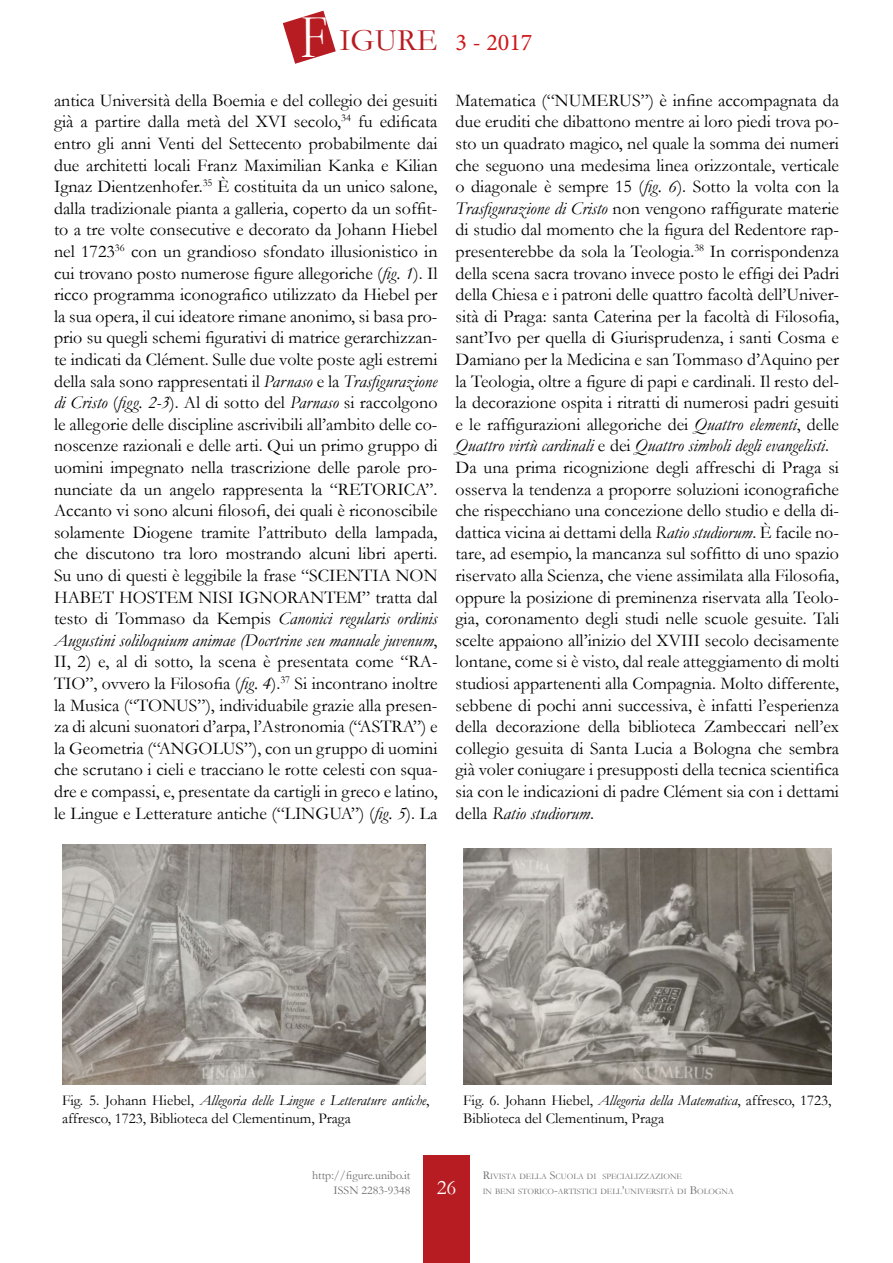
<style>
.page{position:relative;width:893px;height:1263px;background:#fff}
.page>*{position:absolute;margin:0;border:0;box-sizing:border-box;transform-origin:0 0}
.t1{font:24px "Minion Pro";color:#cd1719}
.t2{font:21px "Garamond";color:#fff}
.t3{font:18px/21.6px "Garamond";color:#000;text-align:justify}
.t4{font:15px/18px "Garamond";color:#000}
.t5{font:12px/14.4px "Garamond";color:#6d6d6c;text-align:right}
.t6{font:8.4px "Garamond";color:#6d6d6c}
.s1{font-family:"Garamond";font-size:63.3px;color:#fff}
.s2{font-family:"Garamond";font-size:31.5px;color:#b71c22}
.s3{font-style:italic}
.s4{font-size:12px}
</style>
<div class="page">
<div style="left:423px;top:1155px;width:46px;height:108px;background:#b71c22"></div>
<svg style="left:283px;top:11px;width:53px;height:53px"></svg>
<img style="left:463px;top:848px;width:368px;height:237px">
<img style="left:62px;top:844px;width:364px;height:241px">
<h1 class="t1" style="left:301px;top:27px;width:233px"><span class="s1">F</span> <span class="s2">IGURE</span> 3 - 2017</h1>
<p class="t3" style="left:54px;top:91px;width:385px">antica Università della Boemia e del collegio dei gesuiti già a partire dalla metà del XVI secolo,<sup>34</sup> fu edificata entro gli anni Venti del Settecento probabilmente dai due architetti locali Franz Maximilian Kanka e Kilian Ignaz Dientzenhofer.<sup>35</sup> È costituita da un unico salone, dalla tradizionale pianta a galleria, coperto da un soffit&shy;to a tre volte consecutive e decorato da Johann Hiebel nel 1723<sup>36</sup> con un grandioso sfondato illusionistico in cui trovano posto numerose figure allegoriche (<span class="s3">fig. 1</span>). Il ricco programma iconografico utilizzato da Hiebel per la sua opera, il cui ideatore rimane anonimo, si basa pro&shy;prio su quegli schemi figurativi di matrice gerarchizzan&shy;te indicati da Clément. Sulle due volte poste agli estremi della sala sono rappresentati il <span class="s3">Parnaso</span> e la <span class="s3">Trasfigurazione di Cristo</span> (<span class="s3">figg. 2-3</span>). Al di sotto del <span class="s3">Parnaso</span> si raccolgono le allegorie delle discipline ascrivibili all’ambito delle co&shy;noscenze razionali e delle arti. Qui un primo gruppo di uomini impegnato nella trascrizione delle parole pro&shy;nunciate da un angelo rappresenta la “RETORICA”.<br>Accanto vi sono alcuni filosofi, dei quali è riconoscibile solamente Diogene tramite l’attributo della lampada, che discutono tra loro mostrando alcuni libri aperti.<br>Su uno di questi è leggibile la frase “SCIENTIA NON HABET HOSTEM NISI IGNORANTEM” tratta dal testo di Tommaso da Kempis <span class="s3">Canonici regularis ordinis Augustini soliloquium animae (Docrtrine seu manuale juvenum</span>, II, 2) e, al di sotto, la scena è presentata come “RA-TIO”, ovvero la Filosofia (<span class="s3">fig. 4</span>).<sup>37</sup> Si incontrano inoltre la Musica (“TONUS”), individuabile grazie alla presen&shy;za di alcuni suonatori d’arpa, l’Astronomia (“ASTRA”) e la Geometria (“ANGOLUS”), con un gruppo di uomini che scrutano i cieli e tracciano le rotte celesti con squa&shy;dre e compassi, e, presentate da cartigli in greco e latino, le Lingue e Letterature antiche (“LINGUA”) (<span class="s3">fig. 5</span>). La</p>
<p class="t3" style="left:455px;top:91px;width:385px;text-align:left">Matematica (“NUMERUS”) è infine accompagnata da due eruditi che dibattono mentre ai loro piedi trova po&shy;sto un quadrato magico, nel quale la somma dei numeri che seguono una medesima linea orizzontale, verticale o diagonale è sempre 15 (<span class="s3">fig. 6</span>). Sotto la volta con la <span class="s3">Trasfigurazione di Cristo</span> non vengono raffigurate materie di studio dal momento che la figura del Redentore rap&shy;presenterebbe da sola la Teologia.<sup>38</sup> In corrispondenza della scena sacra trovano invece posto le effigi dei Padri della Chiesa e i patroni delle quattro facoltà dell’Univer&shy;sità di Praga: santa Caterina per la facoltà di Filosofia, sant’Ivo per quella di Giurisprudenza, i santi Cosma e Damiano per la Medicina e san Tommaso d’Aquino per la Teologia, oltre a figure di papi e cardinali. Il resto del&shy;la decorazione ospita i ritratti di numerosi padri gesuiti e le raffigurazioni allegoriche dei <span class="s3">Quattro elementi</span>, delle <span class="s3">Quattro virtù cardinali</span> e dei <span class="s3">Quattro simboli degli evangelisti</span>.<br>Da una prima ricognizione degli affreschi di Praga si osserva la tendenza a proporre soluzioni iconografiche che rispecchiano una concezione dello studio e della di&shy;dattica vicina ai dettami della <span class="s3">Ratio studiorum</span>. È facile no&shy;tare, ad esempio, la mancanza sul soffitto di uno spazio riservato alla Scienza, che viene assimilata alla Filosofia, oppure la posizione di preminenza riservata alla Teolo&shy;gia, coronamento degli studi nelle scuole gesuite. Tali scelte appaiono all’inizio del XVIII secolo decisamente lontane, come si è visto, dal reale atteggiamento di molti studiosi appartenenti alla Compagnia. Molto differente, sebbene di pochi anni successiva, è infatti l’esperienza della decorazione della biblioteca Zambeccari nell’ex collegio gesuita di Santa Lucia a Bologna che sembra già voler coniugare i presupposti della tecnica scientifica sia con le indicazioni di padre Clément sia con i dettami della <span class="s3">Ratio studiorum</span>.</p>
<p class="t4" style="left:62px;top:1092px;width:369px">Fig. 5. Johann Hiebel, <span class="s3">Allegoria delle Lingue e Letterature antiche</span>, affresco, 1723, Biblioteca del Clementinum, Praga</p>
<p class="t4" style="left:463px;top:1092px;width:370px">Fig. 6. Johann Hiebel, <span class="s3">Allegoria della Matematica</span>, affresco, 1723,<br>Biblioteca del Clementinum, Praga</p>
<p class="t5" style="left:312px;top:1169px;width:100px">http://figure.unibo.it<br>ISSN 2283-9348</p>
<p class="t6" style="left:483px;top:1173px;width:201px"><span class="s4">R</span>IVISTA DELLA <span class="s4">S</span>CUOLA DI SPECIALIZZAZIONE</p>
<p class="t2" style="left:437px;top:1179px;width:21px">26</p>
<p class="t6" style="left:483px;top:1188px;width:252px">IN BENI STORICO<span class="s4">-</span>ARTISTICI DELL<span class="s4">’</span>UNIVERSITÀ DI <span class="s4">B</span>OLOGNA</p>
</div>
